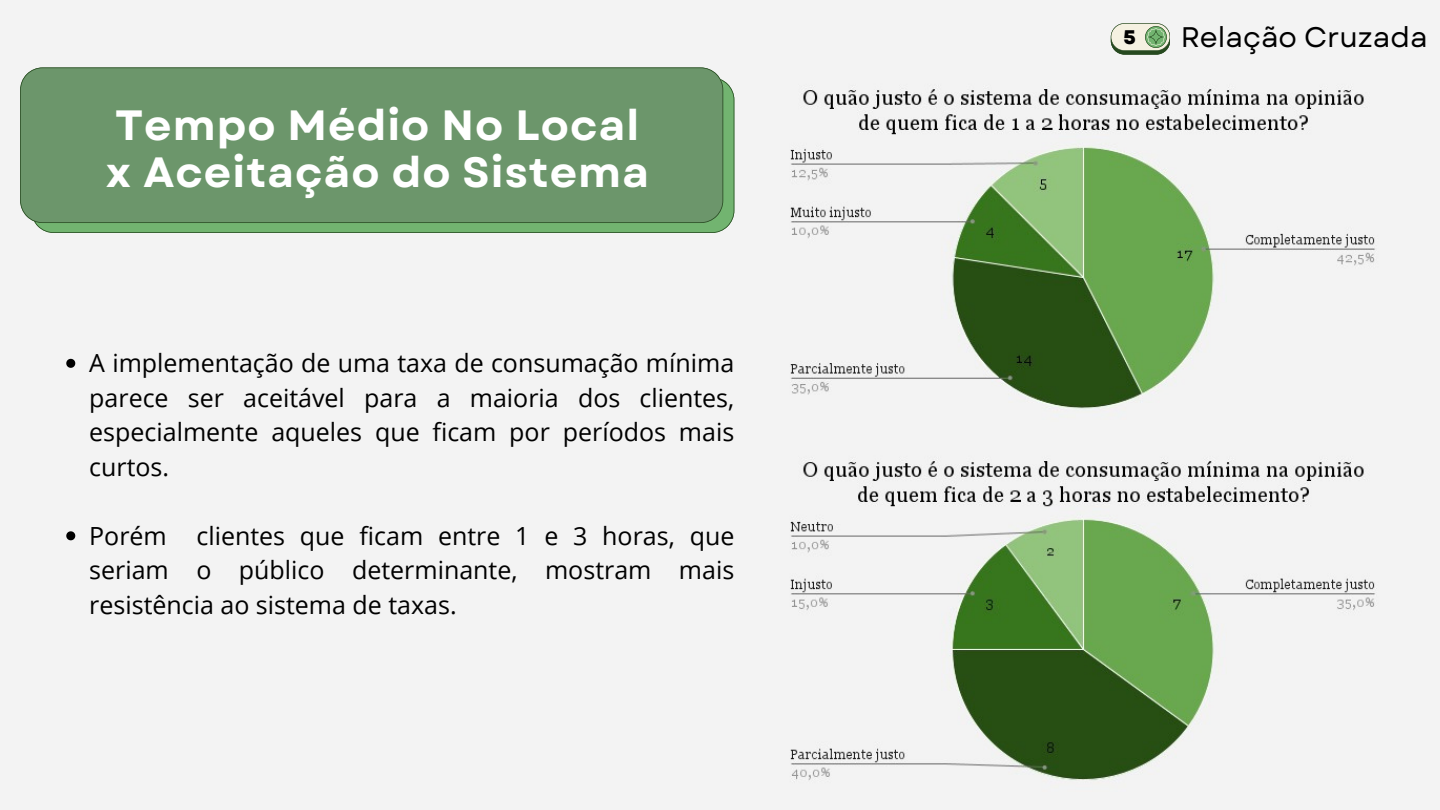
<style>
.page{position:relative;width:1440px;height:810px;background:#f3f3f3}
.page>*{position:absolute;margin:0;border:0;box-sizing:border-box;transform-origin:0 0}
.t1{font:700 42.3px/46.5px "Garet";letter-spacing:.025em;color:#fff}
.t2{font:28.3px "Garet";color:#000}
.t3{font:25px/34.5px "Open Sans";color:#000;text-align:justify}
.t4{font:800 19.7px "Garet";color:#000}
</style>
<div class="page">
<img style="left:790px;top:87px;width:585px;height:322px">
<img style="left:790px;top:459px;width:585px;height:321px">
<svg style="left:35px;top:80px;width:699px;height:153px;background:#6fad6d"></svg>
<div style="left:20px;top:67px;width:703px;height:156px;background:#6c966b"></div>
<svg style="left:66px;top:359px;width:9px;height:9px"></svg>
<svg style="left:66px;top:531px;width:9px;height:9px"></svg>
<svg style="left:1111px;top:23px;width:59px;height:32px;background:#b5c4a9"></svg>
<p class="t1" style="left:106px;top:103px;width:545px">Tempo Médio No Local x Aceitação do Sistema</p>
<p class="t3" style="left:89px;top:345px;width:647px">A implementação de uma taxa de consumação mínima parece ser aceitável para a maioria dos clientes, especialmente aqueles que ficam por períodos mais curtos.</p>
<p class="t3" style="left:89px;top:518px;width:647px">Porém clientes que ficam entre 1 e 3 horas, que seriam o público determinante, mostram mais resistência ao sistema de taxas.</p>
<p class="t4" style="left:1123px;top:23px;width:14px">5</p>
<h2 class="t2" style="left:1181px;top:17px;width:248px">Relação Cruzada</h2>
</div>
